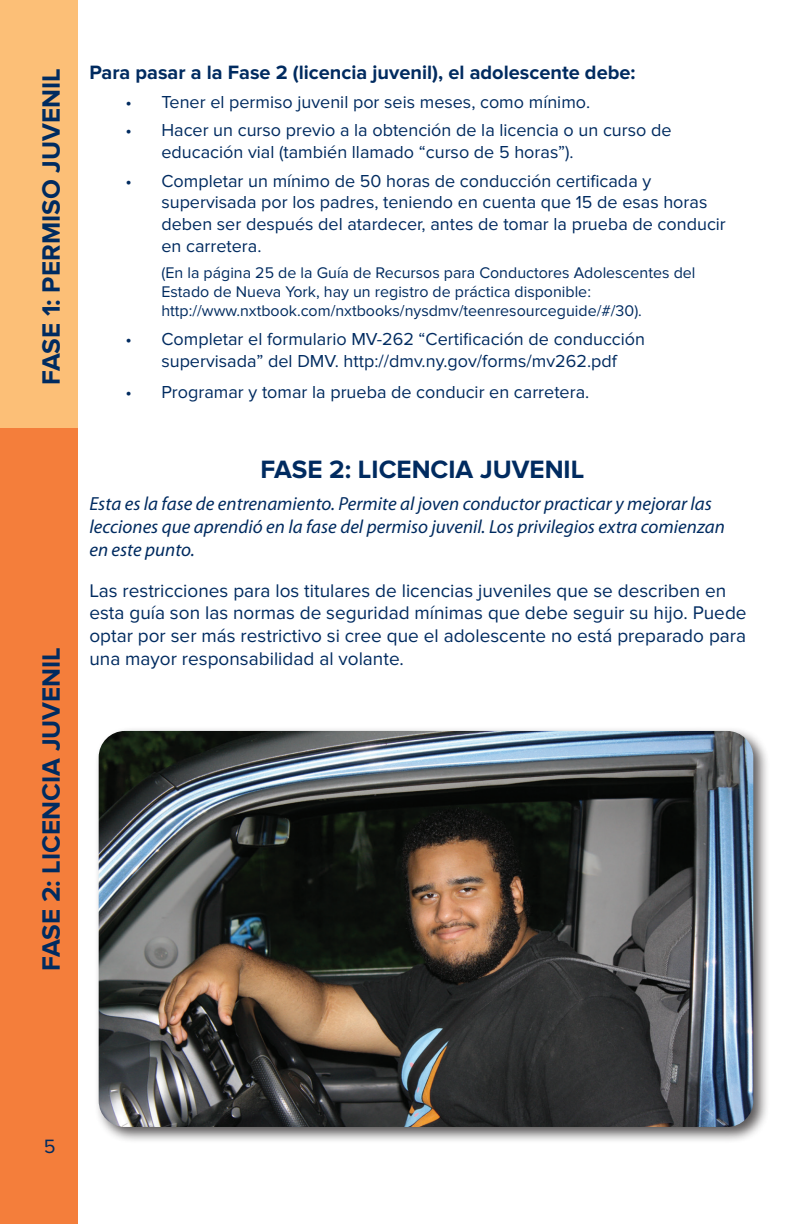
<style>
.page{position:relative;width:792px;height:1224px;background:#fff}
.page>*{position:absolute;margin:0;border:0;box-sizing:border-box;transform-origin:0 0}
.t1{font:700 26px "Proxima Nova";color:#002b60}
.t2{font:700 20px "Proxima Nova";color:#002b60}
.t3{font:20px "Proxima Nova";color:#002b60}
.t4{font:19px/22.8px "Proxima Nova";color:#002b60}
.t5{font:italic 19px/22.8px "Myriad Pro";color:#002b60}
.t6{font:18px/21.6px "Proxima Nova";color:#002b60}
.t7{font:16px/19.2px "Proxima Nova";color:#002b60}
</style>
<div class="page">
<div style="left:0;top:422px;width:78px;height:802px;background:#f47e3b"></div>
<div style="left:0;top:0;width:78px;height:428px;background:#fcbf77"></div>
<div style="left:94px;top:726px;width:676px;height:418px;background:#231f20;opacity:.75"></div>
<img style="left:99px;top:731px;width:654px;height:396px">
<h1 class="t1" style="left:36px;top:385px;width:318px;rotate:-90deg">FASE 1: PERMISO JUVENIL</h1>
<h1 class="t1" style="left:36px;top:971px;width:325px;rotate:-90deg">FASE 2: LICENCIA JUVENIL</h1>
<p class="t2" style="left:89px;top:61px;width:548px">Para pasar a la Fase 2 (licencia juvenil), el adolescente debe:</p>
<p class="t6" style="left:125px;top:91px;width:466px">• Tener el permiso juvenil por seis meses, como mínimo.</p>
<p class="t6" style="left:161px;top:120px;width:512px;text-indent:-36px">• Hacer un curso previo a la obtención de la licencia o un curso de educación vial (también llamado “curso de 5 horas”).</p>
<p class="t6" style="left:161px;top:170px;width:566px;text-indent:-36px">• Completar un mínimo de 50 horas de conducción certificada y supervisada por los padres, teniendo en cuenta que 15 de esas horas deben ser después del atardecer, antes de tomar la prueba de conducir en carretera.</p>
<p class="t7" style="left:161px;top:263px;width:536px">(En la página 25 de la Guía de Recursos para Conductores Adolescentes del<br>Estado de Nueva York, hay un registro de práctica disponible: http://www.nxtbook.com/nxtbooks/nysdmv/teenresourceguide/#/30).</p>
<p class="t6" style="left:125px;top:329px;width:521px;text-align:center">• Completar el formulario MV-262 “Certificación de conducción supervisada” del DMV. http://dmv.ny.gov/forms/mv262.pdf</p>
<p class="t6" style="left:125px;top:381px;width:465px">• Programar y tomar la prueba de conducir en carretera.</p>
<h1 class="t1" style="left:260px;top:455px;width:325px">FASE 2: LICENCIA JUVENIL</h1>
<p class="t5" style="left:89px;top:492px;width:637px">Esta es la fase de entrenamiento. Permite al joven conductor practicar y mejorar las lecciones que aprendió en la fase del permiso juvenil. Los privilegios extra comienzan en este punto.</p>
<p class="t4" style="left:89px;top:579px;width:659px">Las restricciones para los titulares de licencias juveniles que se describen en esta guía son las normas de seguridad mínimas que debe seguir su hijo. Puede optar por ser más restrictivo si cree que el adolescente no está preparado para una mayor responsabilidad al volante.</p>
<p class="t3" style="left:44px;top:1135px;width:13px">5</p>
</div>
